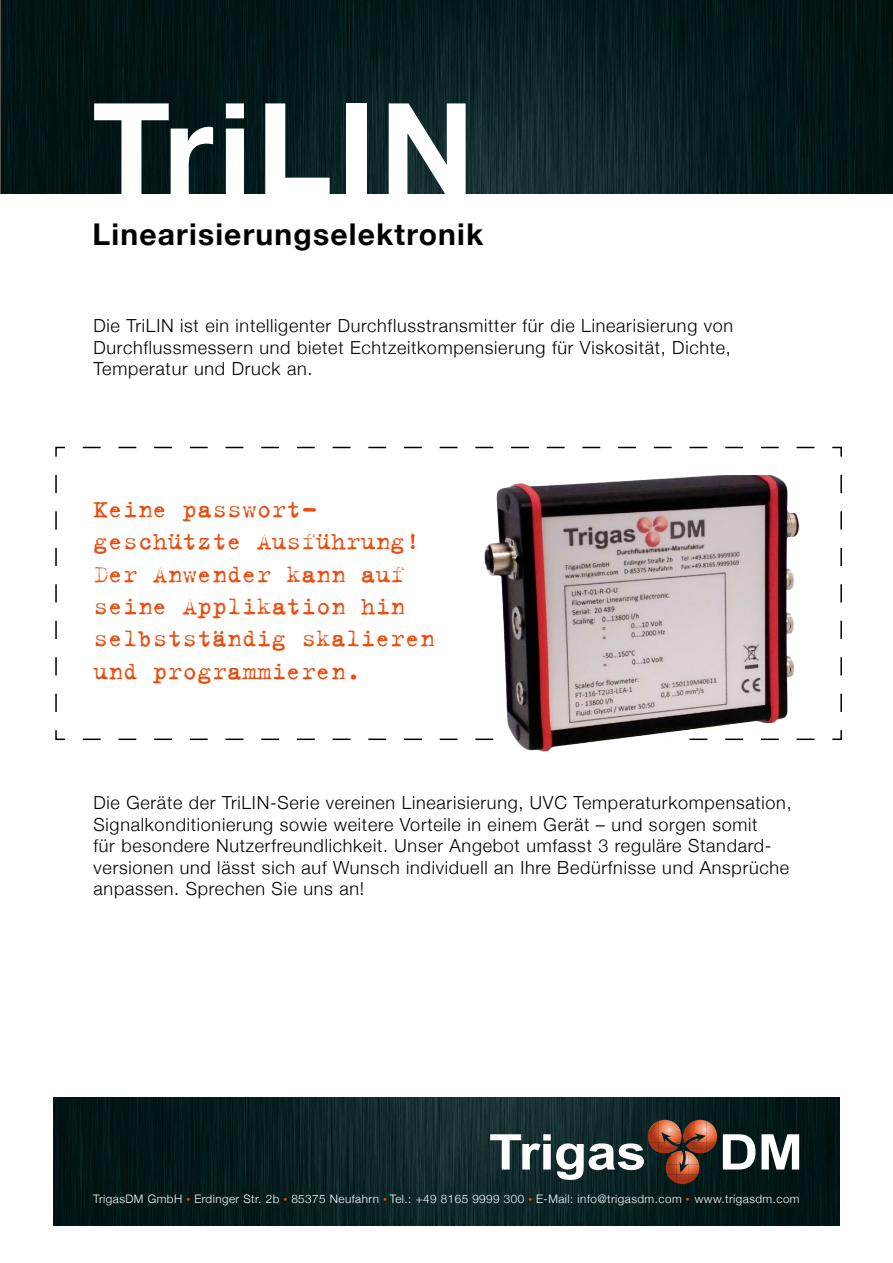
<style>
.page{position:relative;width:893px;height:1263px;background:#fff}
.page>*{position:absolute;margin:0;border:0;box-sizing:border-box;transform-origin:0 0}
.t1{font:700 127.5px "Helvetica Neue";letter-spacing:.04em;color:#fff}
.t2{font:700 30px "Helvetica Neue";letter-spacing:.04em;color:#000}
.t3{font:27px/32.4px "Trixie Text";color:#e94e0f}
.t4{font:300 18px/21.6px "Helvetica Neue";letter-spacing:.04em;color:#000}
.t5{font:300 11.7px "Helvetica Neue";letter-spacing:.04em;color:#fff}
.s1{font-size:7.65px;color:#e94e0f}
</style>
<div class="page">
<img style="left:53px;top:1097px;width:787px;height:128px">
<svg style="left:490px;top:1120px;width:227px;height:64px;background:#565550"></svg>
<svg style="left:723px;top:1134px;width:32px;height:35px"></svg>
<svg style="left:761px;top:1134px;width:38px;height:35px"></svg>
<svg style="left:55px;top:446px;width:787px;height:295px"></svg>
<img style="left:2px;top:0;width:891px;height:193px">
<img style="left:477px;top:475px;width:326px;height:277px">
<h1 class="t1" style="left:92px;top:49px;width:383px">TriLIN</h1>
<h2 class="t2" style="left:92px;top:210px;width:392px">Linearisierungselektronik</h2>
<p class="t4" style="left:94px;top:314px;width:641px">Die TriLIN ist ein intelligenter Durchflusstransmitter für die Linearisierung von<br>Durchflussmessern und bietet Echtzeitkompensierung für Viskosität, Dichte,<br>Temperatur und Druck an.</p>
<h3 class="t3" style="left:94px;top:492px;width:343px">Keine passwort&shy;geschützte Ausführung!<br>Der Anwender kann auf seine Applikation hin selbstständig skalieren und programmieren.</h3>
<p class="t4" style="left:94px;top:790px;width:700px">Die Geräte der TriLIN-Serie vereinen Linearisierung, UVC Temperaturkompensation, Signalkonditionierung sowie weitere Vorteile in einem Gerät – und sorgen somit<br>für besondere Nutzerfreundlichkeit. Unser Angebot umfasst 3 reguläre Standard&shy;versionen und lässt sich auf Wunsch individuell an Ihre Bedürfnisse und Ansprüche anpassen. Sprechen Sie uns an!</p>
<p class="t5" style="left:93px;top:1190px;width:708px">TrigasDM GmbH <span class="s1">•</span> Erdinger Str. 2b <span class="s1">•</span> 85375 Neufahrn <span class="s1">•</span> Tel.: +49 8165 9999 300 <span class="s1">•</span> E-Mail: info@trigasdm.com <span class="s1">•</span> www.trigasdm.com</p>
</div>
